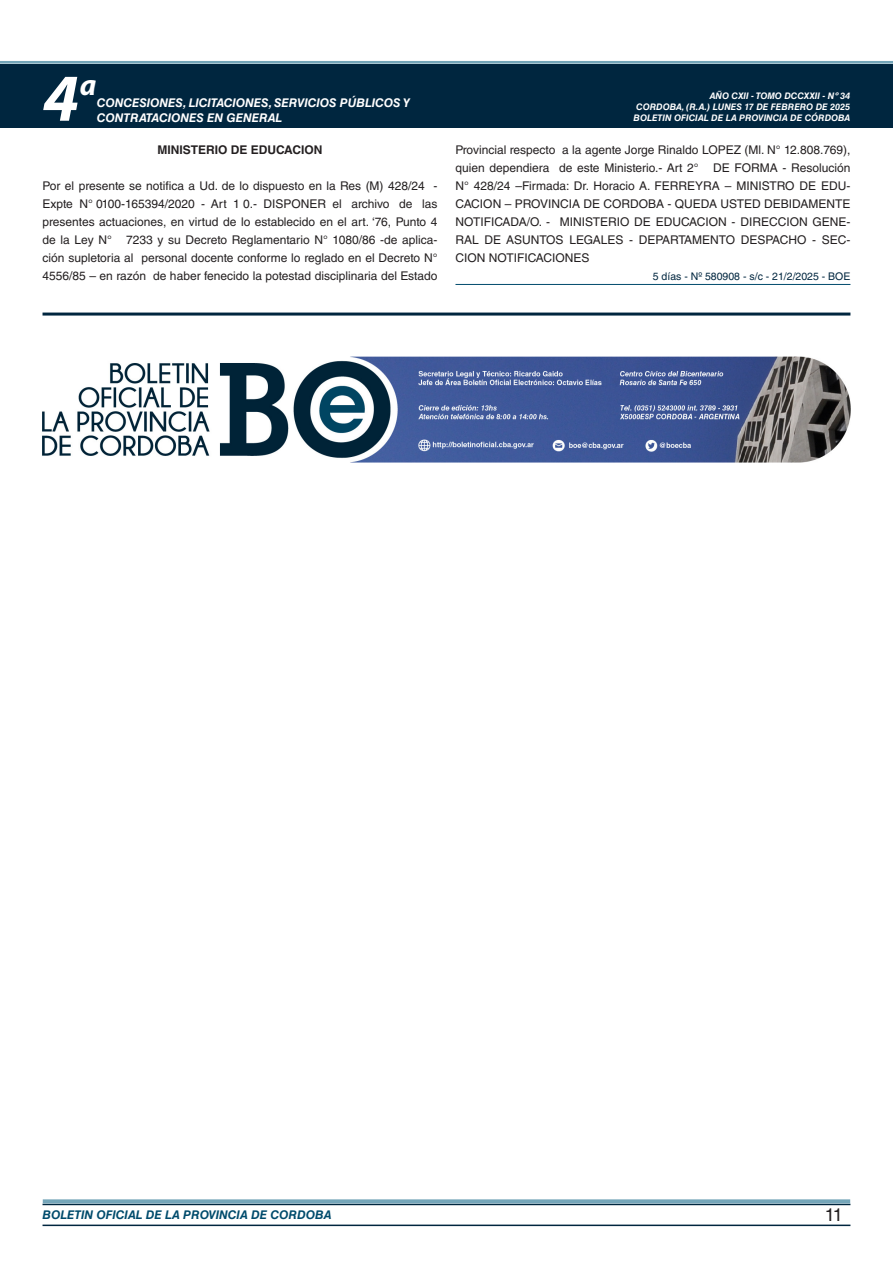
<style>
.page{position:relative;width:893px;height:1263px;background:#fff}
.page>*{position:absolute;margin:0;border:0;box-sizing:border-box;transform-origin:0 0}
.t1{font:italic 700 67.5px "Myriad Pro";color:#fff}
.t2{font:italic 700 30px "Myriad Pro";color:#fff}
.t3{font:18px "Helvetica LT Std";color:#231f20}
.TEXTO_BASE{font:12px/18px "Helvetica LT Std";color:#231f20;text-align:justify}
.t4{font:italic 700 12px/14.4px "Helvetica LT Std";color:#fff}
.t5{font:italic 700 12px "Helvetica LT Std";color:#004b6c}
.RESUELVE{font:700 12px "Helvetica LT Std";color:#231f20}
.FECHA_DE_VENCIMIENTO{font:10.5px "Helvetica LT Std";color:#00263f}
.t6{font:italic 700 9px/10.8px "Helvetica LT Std";color:#fff;text-align:right}
</style>
<div class="page">
<div style="left:0;top:61px;width:893px;height:6px;background:#fff;opacity:.75"></div>
<hr style="left:43px;top:1224px;width:807px;height:2px;background:#00263f">
<div style="left:42px;top:1198px;width:809px;height:8px;background:#fff;opacity:.75"></div>
<div style="left:0;top:64px;width:893px;height:64px;background:#00263f"></div>
<hr style="left:455px;top:284px;width:395px;height:1px;background:#004b6c">
<hr style="left:43px;top:313px;width:807px;height:3px;background:#00263f">
<img style="left:42px;top:357px;width:808px;height:105px">
<h1 class="t1" style="left:43px;top:54px;width:38px">4</h1>
<h2 class="t2" style="left:80px;top:66px;width:18px">a</h2>
<p class="t4" style="left:97px;top:96px;width:315px">CONCESIONES, LICITACIONES, SERVICIOS PÚBLICOS Y<br>CONTRATACIONES EN GENERAL</p>
<p class="RESUELVE" style="left:158px;top:142px;width:166px">MINISTERIO DE EDUCACION</p>
<p class="TEXTO_BASE" style="left:43px;top:177px;width:397px">Por el presente se notifica a Ud. de lo dispuesto en la Res (M) 428/24 - Expte N° 0100-165394/2020 - Art 1 0.- DISPONER el archivo de las presentes actuaciones, en virtud de lo establecido en el art. ‘76, Punto 4 de la Ley N° 7233 y su Decreto Reglamentario N° 1080/86 -de aplica&shy;ción supletoria al personal docente conforme lo reglado en el Decreto N° 4556/85 – en razón de haber fenecido la potestad disciplinaria del Estado</p>
<p class="t6" style="left:636px;top:91px;width:216px">AÑO CXII - TOMO DCCXXII - Nº 34<br>CORDOBA, (R.A.) LUNES 17 DE FEBRERO DE 2025</p>
<p class="t6" style="left:634px;top:112px;width:218px">BOLETIN OFICIAL DE LA PROVINCIA DE CÓRDOBA</p>
<p class="TEXTO_BASE" style="left:455px;top:141px;width:396px">Provincial respecto a la agente Jorge Rinaldo LOPEZ (Ml. N° 12.808.769), quien dependiera de este Ministerio.- Art 2° DE FORMA - Resolución N° 428/24 –Firmada: Dr. Horacio A. FERREYRA – MINISTRO DE EDU-CACION – PROVINCIA DE CORDOBA - QUEDA USTED DEBIDAMENTE NOTIFICADA/O. - MINISTERIO DE EDUCACION - DIRECCION GENE-RAL DE ASUNTOS LEGALES - DEPARTAMENTO DESPACHO - SEC-CION NOTIFICACIONES</p>
<p class="FECHA_DE_VENCIMIENTO" style="left:653px;top:270px;width:199px">5 días - Nº 580908 - s/c - 21/2/2025 - BOE</p>
<p class="t5" style="left:43px;top:1208px;width:290px">BOLETIN OFICIAL DE LA PROVINCIA DE CORDOBA</p>
<h3 class="t3" style="left:825px;top:1204px;width:19px">11</h3>
</div>
